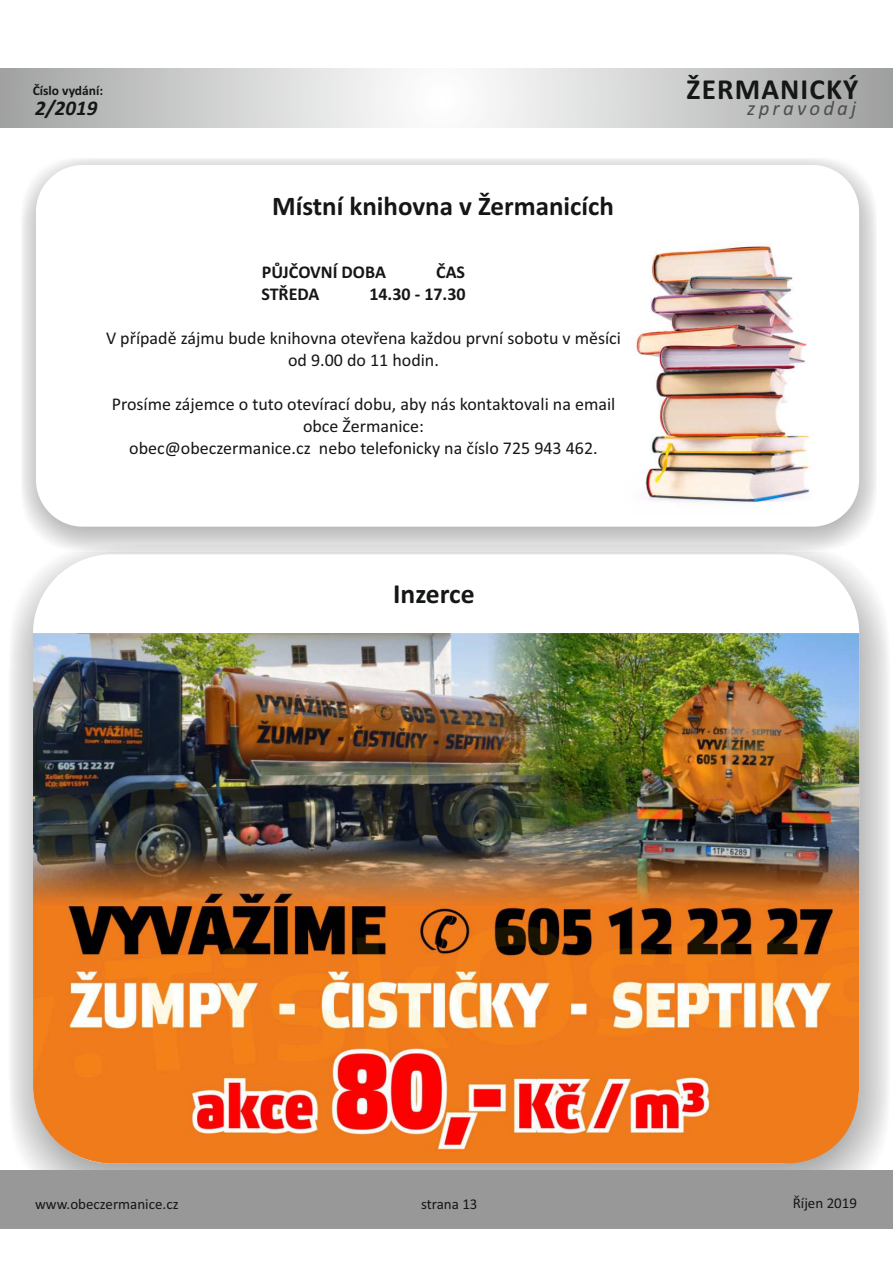
<style>
.page{position:relative;width:893px;height:1263px;background:#fff}
.page>*{position:absolute;margin:0;border:0;box-sizing:border-box;transform-origin:0 0}
.t1{font:700 29.25px "Calibri";letter-spacing:.04em;color:#151616}
.t2{font:700 27.6px "Calibri";color:#151616}
.t3{font:700 27px "Calibri";color:#151616}
.t4{font:italic 700 21px "Calibri";color:#151616}
.t5{font:italic 20.85px "Calibri";letter-spacing:.155em;color:#4e4e4d}
.t6{font:18px/21.9px "Calibri";color:#151616;text-align:center}
.t7{font:700 18px "Calibri";color:#151616}
.t8{font:15px "Calibri";color:#151616}
.t9{font:700 13.5px "Calibri";color:#151616}
</style>
<div class="page">
<svg style="left:0;top:69px;width:893px;height:58px"></svg>
<div style="left:8px;top:545px;width:881px;height:664px;background:#151616;opacity:.41"></div>
<div style="left:33px;top:554px;width:826px;height:609px;background:#fff;border-radius:79px"></div>
<img style="left:33px;top:633px;width:826px;height:531px">
<div style="left:21px;top:158px;width:856px;height:394px;background:#151616;opacity:.35"></div>
<div style="left:36px;top:165px;width:823px;height:362px;background:#fff;border-radius:47px"></div>
<img style="left:633px;top:244px;width:178px;height:259px">
<div style="left:0;top:1170px;width:893px;height:59px;background:#989899"></div>
<h1 class="t1" style="left:687px;top:77px;width:173px">ŽERMANICKÝ</h1>
<p class="t9" style="left:33px;top:85px;width:72px">Číslo vydání:</p>
<p class="t4" style="left:35px;top:99px;width:64px">2/2019</p>
<p class="t5" style="left:747px;top:99px;width:111px">zpravodaj</p>
<h3 class="t3" style="left:272px;top:194px;width:343px">Místní knihovna v Žermanicích</h3>
<p class="t7" style="left:262px;top:264px;width:125px">PŮJČOVNÍ DOBA</p>
<p class="t7" style="left:436px;top:264px;width:30px">ČAS</p>
<p class="t7" style="left:261px;top:286px;width:59px">STŘEDA</p>
<p class="t7" style="left:369px;top:286px;width:98px">14.30 - 17.30</p>
<p class="t6" style="left:106px;top:328px;width:516px">V případě zájmu bude knihovna otevřena každou první sobotu v měsíci od 9.00 do 11 hodin.</p>
<p class="t6" style="left:112px;top:394px;width:505px">Prosíme zájemce o tuto otevírací dobu, aby nás kontaktovali na email obce Žermanice:</p>
<p class="t6" style="left:129px;top:438px;width:470px">obec@obeczermanice.cz nebo telefonicky na číslo 725 943 462.</p>
<h2 class="t2" style="left:393px;top:583px;width:83px">Inzerce</h2>
<p class="t8" style="left:35px;top:1198px;width:145px">www.obeczermanice.cz</p>
<p class="t8" style="left:421px;top:1198px;width:58px">strana 13</p>
<p class="t8" style="left:793px;top:1197px;width:66px">Říjen 2019</p>
</div>
